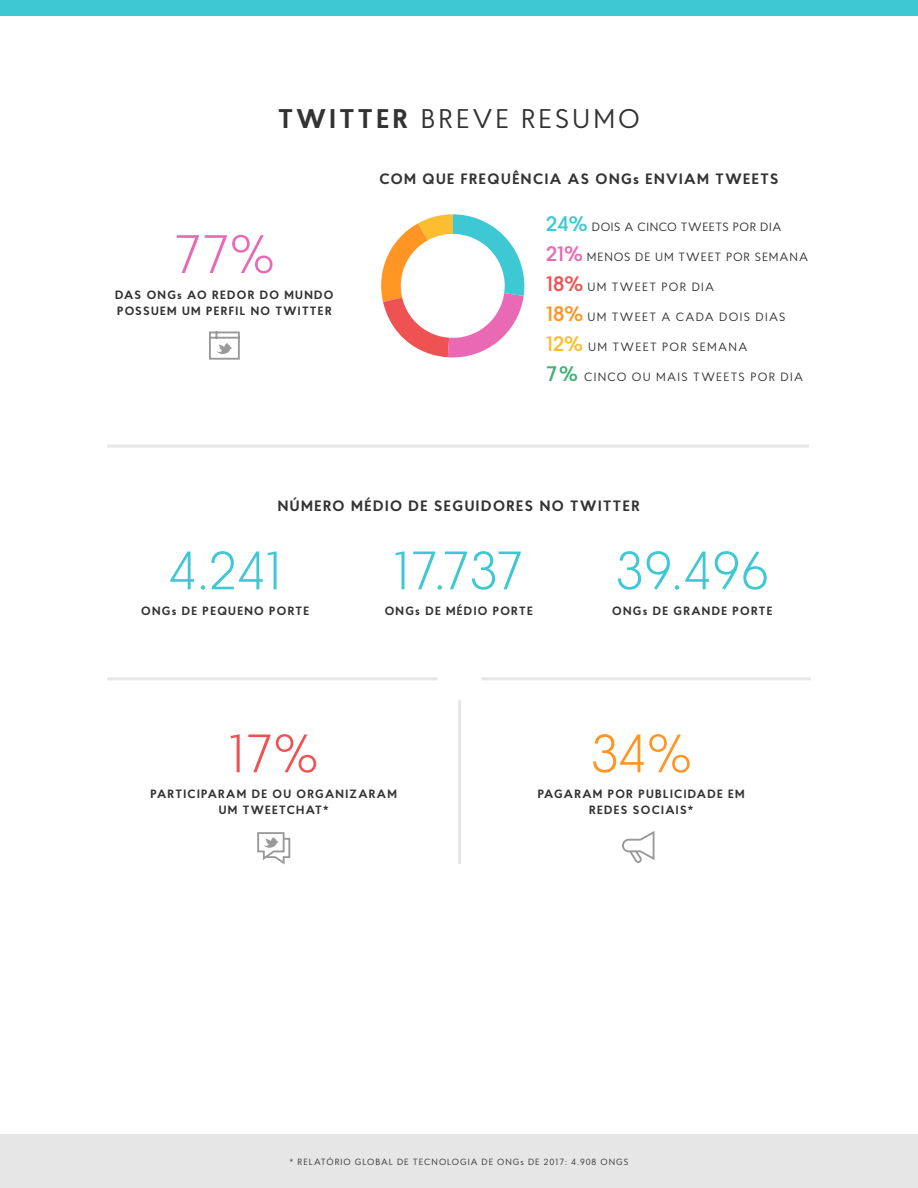
<style>
.page{position:relative;width:918px;height:1188px;background:#fff}
.page>*{position:absolute;margin:0;border:0;box-sizing:border-box;transform-origin:0 0}
.Graphic_Data{font:300 54px "Proba Pro";color:#3dc8d3}
.Graphic_Data-2{font:300 54px "Proba Pro";color:#e969b5}
.Graphic_Data-3{font:300 54px "Proba Pro";color:#ff9522}
.Graphic_Data-4{font:300 54px "Proba Pro";color:#ef5252}
.Eyebrow{font:27px "Proba Pro";letter-spacing:.11em;color:#333}
.Graphic_Titles{font:700 15px "Proba Pro";letter-spacing:.1em;color:#333}
.Graphic_Labels{font:700 12px/16.5px "Proba Pro";letter-spacing:.11em;color:#333;text-align:center}
.t1{font:12px "Proba Pro";letter-spacing:.11em;color:#333}
.t2{font:12px "Proba Pro";letter-spacing:.08em;color:#333}
.t3{font:12px "Proba Pro";letter-spacing:.05em;color:#333}
.t4{font:9px "Proba Pro";letter-spacing:.11em;color:#333}
.s1{font-weight:700}
.s2{font-weight:600;font-size:21px;color:#3dc8d3}
.s3{font-weight:600;font-size:21px;color:#e969b5}
.s4{font-weight:600;font-size:21px;color:#ef5252}
.s5{font-weight:600;font-size:21px;color:#ff9522}
.s6{font-weight:600;font-size:21px;color:#fcbd30}
.s7{font-weight:600;font-size:21px;color:#41b177}
</style>
<div class="page">
<div style="left:0;top:1134px;width:918px;height:54px;background:#e6e6e6"></div>
<hr style="left:107px;top:445px;width:702px;height:3px;background:#e6e6e6">
<hr style="left:107px;top:677px;width:331px;height:3px;background:#e6e6e6">
<hr style="left:482px;top:677px;width:329px;height:3px;background:#e6e6e6">
<div style="left:0;top:0;width:918px;height:15px;background:#3dc8d3"></div>
<hr style="left:458px;top:700px;width:3px;height:164px;background:#e6e6e6">
<svg style="left:381px;top:214px;width:143px;height:144px"></svg>
<div style="left:401px;top:234px;width:104px;height:104px;background:#fff;border-radius:50%"></div>
<svg style="left:209px;top:331px;width:31px;height:29px"></svg>
<svg style="left:257px;top:832px;width:34px;height:33px"></svg>
<svg style="left:622px;top:831px;width:33px;height:32px"></svg>
<p class="Eyebrow" style="left:278px;top:101px;width:363px"><span class="s1">TWITTER</span> BREVE RESUMO</p>
<p class="Graphic_Data-2" style="left:174px;top:219px;width:103px">77%</p>
<p class="Graphic_Labels" style="left:115px;top:286px;width:220px;text-align:left">DAS ONGs AO REDOR DO MUNDO<br>POSSUEM UM PERFIL NO TWITTER</p>
<p class="Graphic_Titles" style="left:380px;top:168px;width:400px">COM QUE FREQUÊNCIA AS ONGs ENVIAM TWEETS</p>
<p class="t3" style="left:546px;top:219px;width:237px"><span class="s2">24%</span> DOIS A CINCO TWEETS POR DIA</p>
<p class="t2" style="left:546px;top:249px;width:263px"><span class="s3">21%</span> MENOS DE UM TWEET POR SEMANA</p>
<p class="t1" style="left:546px;top:279px;width:170px"><span class="s4">18%</span> UM TWEET POR DIA</p>
<p class="t1" style="left:546px;top:309px;width:241px"><span class="s5">18%</span> UM TWEET A CADA DOIS DIAS</p>
<p class="t1" style="left:546px;top:339px;width:203px"><span class="s6">12%</span> UM TWEET POR SEMANA</p>
<p class="t1" style="left:546px;top:369px;width:258px"><span class="s7">7%</span> CINCO OU MAIS TWEETS POR DIA</p>
<p class="Graphic_Titles" style="left:278px;top:496px;width:363px">NÚMERO MÉDIO DE SEGUIDORES NO TWITTER</p>
<p class="Graphic_Data" style="left:168px;top:536px;width:116px">4.241</p>
<p class="Graphic_Labels" style="left:141px;top:602px;width:169px">ONGs DE PEQUENO PORTE</p>
<p class="Graphic_Data" style="left:394px;top:536px;width:131px">17.737</p>
<p class="Graphic_Labels" style="left:385px;top:602px;width:149px">ONGs DE MÉDIO PORTE</p>
<p class="Graphic_Data" style="left:615px;top:536px;width:156px">39.496</p>
<p class="Graphic_Labels" style="left:612px;top:602px;width:162px">ONGs DE GRANDE PORTE</p>
<p class="Graphic_Data-4" style="left:229px;top:719px;width:91px">17%</p>
<p class="Graphic_Labels" style="left:151px;top:785px;width:248px">PARTICIPARAM DE OU ORGANIZARAM<br>UM TWEETCHAT*</p>
<p class="Graphic_Data-3" style="left:590px;top:719px;width:103px">34%</p>
<p class="Graphic_Labels" style="left:538px;top:785px;width:208px">PAGARAM POR PUBLICIDADE EM<br>REDES SOCIAIS*</p>
<p class="t4" style="left:290px;top:1156px;width:340px">* RELATÓRIO GLOBAL DE TECNOLOGIA DE ONGs DE 2017: 4.908 ONGS</p>
</div>
